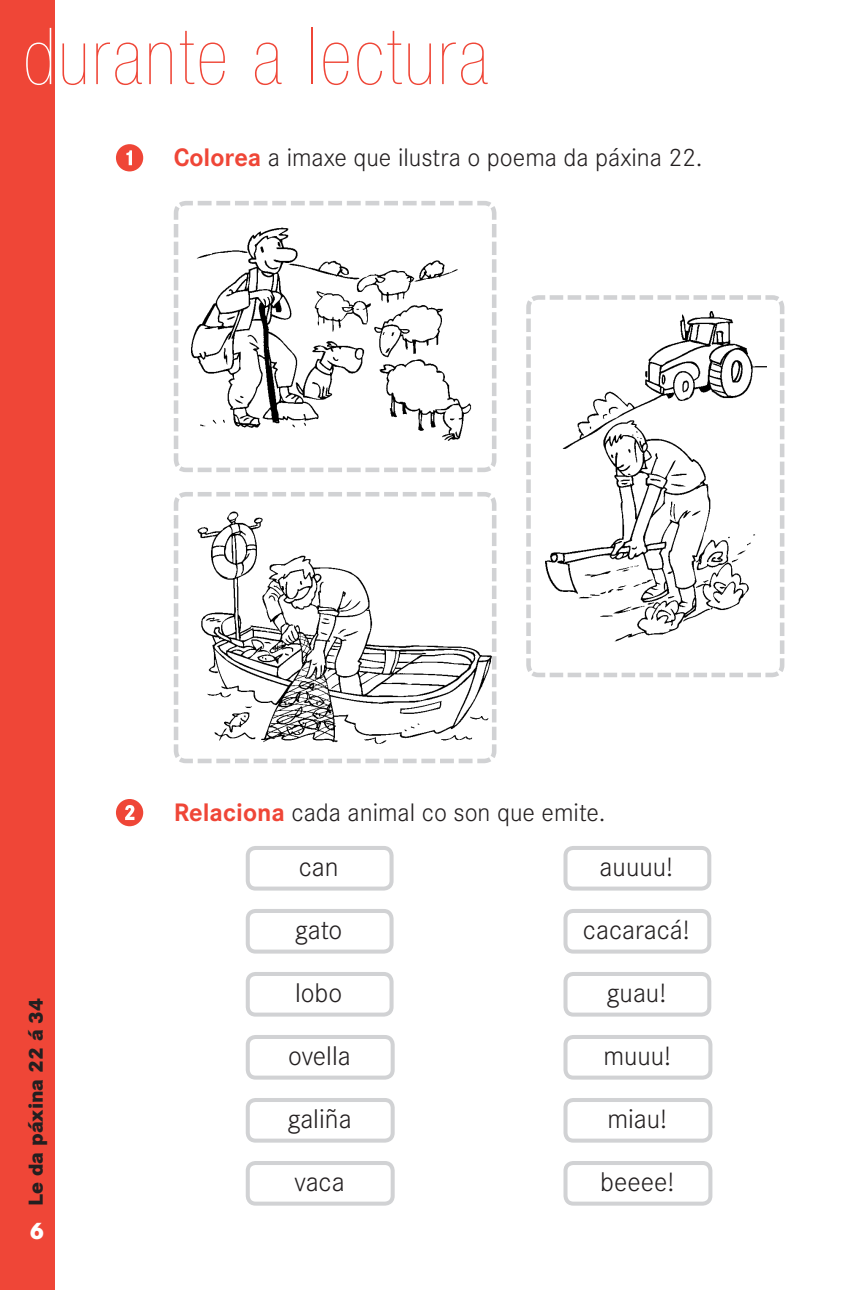
<style>
.page{position:relative;width:844px;height:1290px;background:#fff}
.page>*{position:absolute;margin:0;border:0;box-sizing:border-box;transform-origin:0 0}
.t1{font:900 condensed 78.75px "Helvetica Neue";letter-spacing:.04em;color:#ef4637}
.t2{font:300 28px "Corporate S";color:#231f20}
.t3{font:300 26.25px "Corporate S";color:#231f20}
.t4{font:800 24.5px "Corporate S";color:#fff}
.t5{font:800 21px "Corporate S";color:#231f20}
.s1{color:#fff}
.s2{font-weight:700;color:#ef4637}
</style>
<div class="page">
<div style="left:0;top:0;width:55px;height:1290px;background:#ef4637"></div>
<svg style="left:116px;top:144px;width:27px;height:27px"></svg>
<svg style="left:173px;top:201px;width:324px;height:271px"></svg>
<svg style="left:173px;top:492px;width:324px;height:272px"></svg>
<svg style="left:116px;top:799px;width:27px;height:27px"></svg>
<div style="left:246px;top:846px;width:147px;height:44px;border:4px solid #d1d2d4;border-radius:8px"></div>
<div style="left:563px;top:846px;width:148px;height:44px;border:4px solid #d1d2d4;border-radius:8px"></div>
<div style="left:246px;top:909px;width:147px;height:44px;border:4px solid #d1d2d4;border-radius:8px"></div>
<div style="left:563px;top:909px;width:148px;height:44px;border:4px solid #d1d2d4;border-radius:8px"></div>
<div style="left:246px;top:972px;width:147px;height:44px;border:4px solid #d1d2d4;border-radius:8px"></div>
<div style="left:563px;top:972px;width:148px;height:44px;border:4px solid #d1d2d4;border-radius:8px"></div>
<div style="left:246px;top:1035px;width:148px;height:44px;border:4px solid #d1d2d4;border-radius:8px"></div>
<div style="left:563px;top:1035px;width:149px;height:44px;border:4px solid #d1d2d4;border-radius:8px"></div>
<div style="left:246px;top:1098px;width:148px;height:44px;border:4px solid #d1d2d4;border-radius:8px"></div>
<div style="left:563px;top:1098px;width:149px;height:44px;border:4px solid #d1d2d4;border-radius:8px"></div>
<div style="left:246px;top:1161px;width:148px;height:44px;border:4px solid #d1d2d4;border-radius:8px"></div>
<div style="left:563px;top:1161px;width:149px;height:44px;border:4px solid #d1d2d4;border-radius:8px"></div>
<svg style="left:526px;top:295px;width:259px;height:383px"></svg>
<h1 class="t1" style="left:23px;top:13px;width:466px"><span class="s1">d</span>urante a lectura</h1>
<p class="t3" style="left:174px;top:143px;width:530px"><span class="s2">Colorea</span> a imaxe que ilustra o poema da páxina 22.</p>
<p class="t5" style="left:23px;top:1205px;width:209px;rotate:-90deg">Le da páxina 22 á 34</p>
<p class="t4" style="left:30px;top:1216px;width:17px">6</p>
<p class="t3" style="left:174px;top:798px;width:433px"><span class="s2">Relaciona</span> cada animal co son que emite.</p>
<p class="t2" style="left:299px;top:851px;width:41px">can</p>
<p class="t2" style="left:599px;top:851px;width:75px">auuuu!</p>
<p class="t2" style="left:295px;top:914px;width:49px">gato</p>
<p class="t2" style="left:582px;top:914px;width:108px">cacaracá!</p>
<p class="t2" style="left:295px;top:977px;width:49px">lobo</p>
<p class="t2" style="left:606px;top:977px;width:61px">guau!</p>
<p class="t2" style="left:288px;top:1040px;width:64px">ovella</p>
<p class="t2" style="left:603px;top:1040px;width:69px">muuu!</p>
<p class="t2" style="left:287px;top:1103px;width:66px">galiña</p>
<p class="t2" style="left:607px;top:1103px;width:61px">miau!</p>
<p class="t2" style="left:294px;top:1166px;width:52px">vaca</p>
<p class="t2" style="left:600px;top:1166px;width:76px">beeee!</p>
</div>
